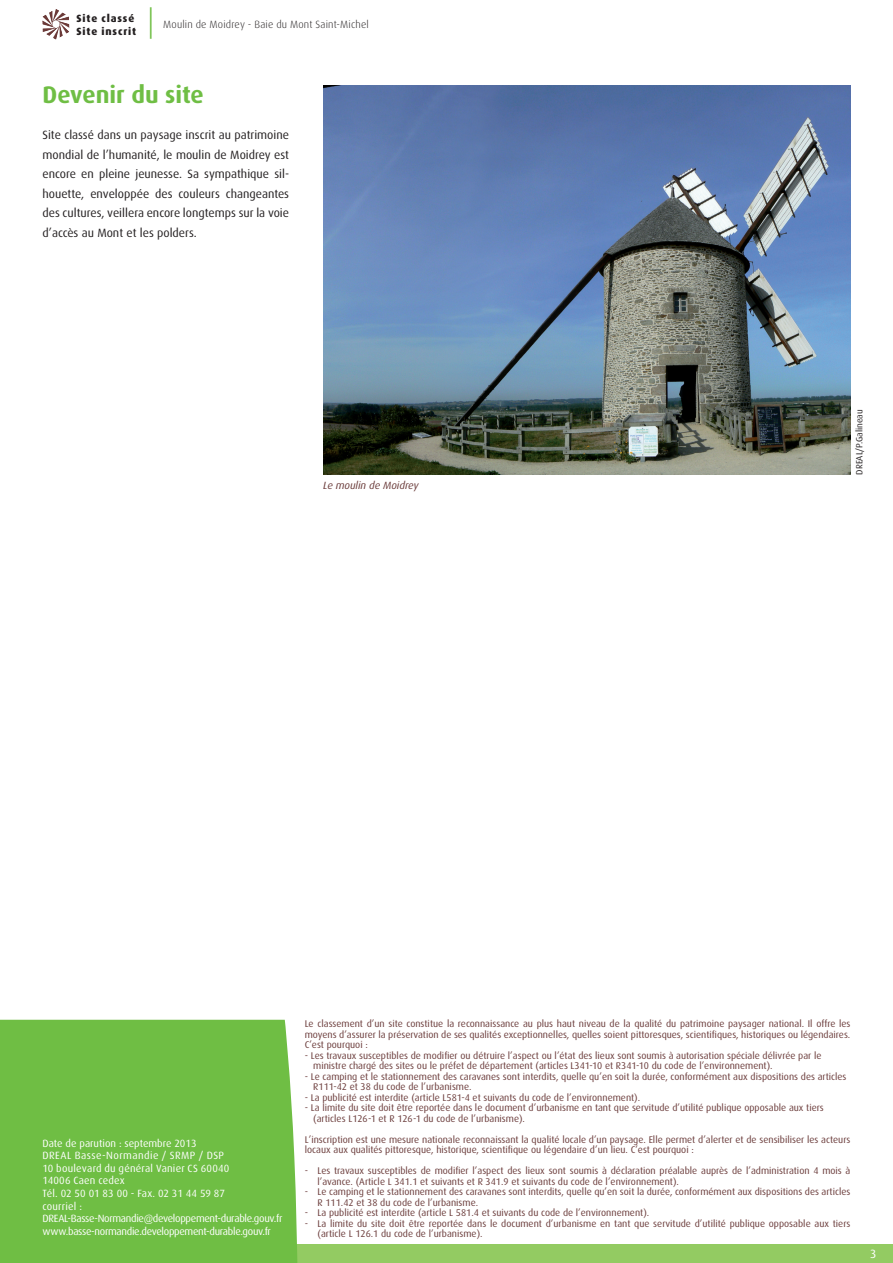
<style>
.page{position:relative;width:893px;height:1263px;background:#fff}
.page>*{position:absolute;margin:0;border:0;box-sizing:border-box;transform-origin:0 0}
.t1{font:300 31.5px "Dax OT";color:#6fbe44}
.t2{font:700 24px "Dax OT";color:#6fbe44}
.t3{font:12px/19.5px "Dax OT";color:#231f20;text-align:justify}
.t4{font:12px "Dax OT";color:#fff}
.t5{font:10.5px/12.6px "Dax OT";letter-spacing:-.005em;color:#fff}
.t6{font:300 10.5px "Dax OT";letter-spacing:.015em;color:#231f20}
.t7{font:800 10.5px/12.6px "Dax OT";letter-spacing:.08em;color:#231f20}
.t8{font:italic 10.5px "Dax OT";color:#6b3c3b}
.t9{font:9.75px/10.5px "Dax OT";color:#6b3c3b}
.t10{font:9px "Dax OT";color:#231f20}
</style>
<div class="page">
<div style="left:0;top:1244px;width:893px;height:19px;background:#93cb62"></div>
<div style="left:0;top:1020px;width:298px;height:243px;background:#6fbe44"></div>
<img style="left:43px;top:9px;width:13px;height:17px">
<img style="left:323px;top:85px;width:527px;height:390px">
<p class="t7" style="left:77px;top:12px;width:61px">Site classé<br>Site inscrit</p>
<p class="t1" style="left:148px;top:4px;width:8px">|</p>
<p class="t6" style="left:163px;top:18px;width:207px">Moulin de Moidrey - Baie du Mont Saint-Michel</p>
<p class="t2" style="left:43px;top:82px;width:163px">Devenir du site</p>
<p class="t3" style="left:43px;top:126px;width:248px">Site classé dans un paysage inscrit au patrimoine mondial de l’humanité, le moulin de Moidrey est encore en pleine jeunesse. Sa sympathique sil&shy;houette, enveloppée des couleurs changeantes des cultures, veillera encore longtemps sur la voie d’accès au Mont et les polders.</p>
<p class="t8" style="left:323px;top:480px;width:97px">Le moulin de Moidrey</p>
<p class="t10" style="left:854px;top:475px;width:67px;rotate:-90deg">DREAL/P.Galineau</p>
<p class="t5" style="left:43px;top:1137px;width:241px">Date de parution : septembre 2013<br>DREAL Basse-Normandie / SRMP / DSP<br>10 boulevard du général Vanier CS 60040<br>14006 Caen cedex<br>Tél. 02 50 01 83 00 - Fax. 02 31 44 59 87<br>courriel :<br>DREAL-Basse-Normandie@developpement-durable.gouv.fr www.basse-normandie.developpement-durable.gouv.fr</p>
<p class="t9" style="left:305px;top:1019px;width:547px;text-align:justify">Le classement d’un site constitue la reconnaissance au plus haut niveau de la qualité du patrimoine paysager national. Il offre les moyens d’assurer la préservation de ses qualités exceptionnelles, quelles soient pittoresques, scientifiques, historiques ou légendaires.<br>C’est pourquoi :</p>
<p class="t9" style="left:313px;top:1050px;width:510px;text-indent:-9px">- Les travaux susceptibles de modifier ou détruire l’aspect ou l’état des lieux sont soumis à autorisation spéciale délivrée par le ministre chargé des sites ou le préfet de département (articles L341-10 et R341-10 du code de l’environnement).</p>
<p class="t9" style="left:313px;top:1071px;width:535px;text-indent:-9px">- Le camping et le stationnement des caravanes sont interdits, quelle qu’en soit la durée, conformément aux dispositions des articles<br>R111-42 et 38 du code de l’urbanisme.</p>
<p class="t9" style="left:305px;top:1092px;width:337px">- La publicité est interdite (article L581-4 et suivants du code de l’environnement).</p>
<p class="t9" style="left:313px;top:1103px;width:512px;text-indent:-9px">- La limite du site doit être reportée dans le document d’urbanisme en tant que servitude d’utilité publique opposable aux tiers (articles L126-1 et R 126-1 du code de l’urbanisme).</p>
<p class="t9" style="left:305px;top:1134px;width:547px">L’inscription est une mesure nationale reconnaissant la qualité locale d’un paysage. Elle permet d’alerter et de sensibiliser les acteurs locaux aux qualités pittoresque, historique, scientifique ou légendaire d’un lieu. C’est pourquoi :</p>
<p class="t9" style="left:317px;top:1166px;width:534px;text-indent:-13px">- Les travaux susceptibles de modifier l’aspect des lieux sont soumis à déclaration préalable auprès de l’administration 4 mois à l’avance. (Article L 341.1 et suivants et R 341.9 et suivants du code de l’environnement).</p>
<p class="t9" style="left:317px;top:1187px;width:534px;text-indent:-13px">- Le camping et le stationnement des caravanes sont interdits, quelle qu’en soit la durée, conformément aux dispositions des articles<br>R 111.42 et 38 du code de l’urbanisme.</p>
<p class="t9" style="left:305px;top:1208px;width:346px">- La publicité est interdite (article L 581.4 et suivants du code de l’environnement).</p>
<p class="t9" style="left:317px;top:1218px;width:534px;text-indent:-13px">- La limite du site doit être reportée dans le document d’urbanisme en tant que servitude d’utilité publique opposable aux tiers (article L 126.1 du code de l’urbanisme).</p>
<p class="t4" style="left:870px;top:1247px;width:8px">3</p>
</div>
